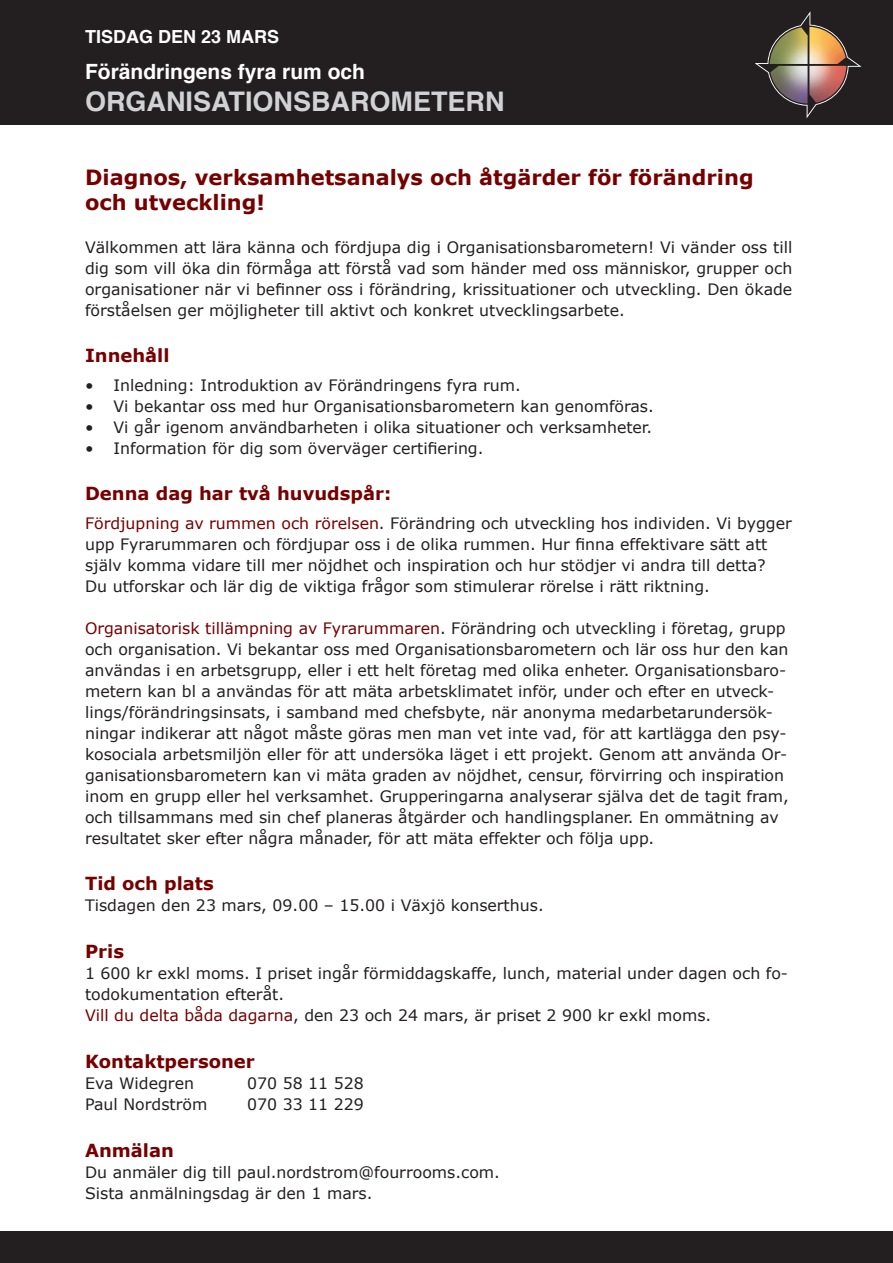
<style>
.page{position:relative;width:893px;height:1263px;background:#fff}
.page>*{position:absolute;margin:0;border:0;box-sizing:border-box;transform-origin:0 0}
.t1{font:700 27px "Helvetica";color:#d1d2d4}
.t2{font:700 21px/25.2px "Verdana";color:#760000}
.t3{font:700 21px "Helvetica";color:#fff}
.t4{font:700 18px "Verdana";color:#760000}
.t5{font:700 18px "Helvetica";color:#fff}
.t6{font:15.75px/21px "Verdana";color:#231f20}
.s1{color:#760000}
</style>
<div class="page">
<div style="left:0;top:0;width:893px;height:124px;background:#231f20"></div>
<svg style="left:756px;top:11px;width:105px;height:107px"></svg>
<img style="left:770px;top:27px;width:76px;height:76px">
<div style="left:0;top:1231px;width:893px;height:32px;background:#231f20"></div>
<p class="t5" style="left:85px;top:20px;width:196px">TISDAG DEN 23 MARS</p>
<h2 class="t3" style="left:85px;top:52px;width:282px">Förändringens fyra rum och</h2>
<h1 class="t1" style="left:85px;top:77px;width:421px">ORGANISATIONSBAROMETERN</h1>
<h2 class="t2" style="left:85px;top:164px;width:670px">Diagnos, verksamhetsanalys och åtgärder för förändring och utveckling!</h2>
<p class="t6" style="left:85px;top:236px;width:709px;text-align:justify">Välkommen att lära känna och fördjupa dig i Organisationsbarometern! Vi vänder oss till dig som vill öka din förmåga att förstå vad som händer med oss människor, grupper och organisationer när vi befinner oss i förändring, krissituationer och utveckling. Den ökade förståelsen ger möjligheter till aktivt och konkret utvecklingsarbete.</p>
<p class="t4" style="left:85px;top:344px;width:86px">Innehåll</p>
<p class="t6" style="left:85px;top:374px;width:437px">• Inledning: Introduktion av Förändringens fyra rum.</p>
<p class="t6" style="left:85px;top:395px;width:570px">• Vi bekantar oss med hur Organisationsbarometern kan genomföras.</p>
<p class="t6" style="left:85px;top:416px;width:569px">• Vi går igenom användbarheten i olika situationer och verksamheter.</p>
<p class="t6" style="left:85px;top:437px;width:400px">• Information för dig som överväger certifiering.</p>
<p class="t4" style="left:85px;top:482px;width:308px">Denna dag har två huvudspår:</p>
<p class="t6" style="left:85px;top:512px;width:708px"><span class="s1">Fördjupning av rummen och rörelsen</span>. Förändring och utveckling hos individen. Vi bygger upp Fyrarummaren och fördjupar oss i de olika rummen. Hur finna effektivare sätt att själv komma vidare till mer nöjdhet och inspiration och hur stödjer vi andra till detta?<br>Du utforskar och lär dig de viktiga frågor som stimulerar rörelse i rätt riktning.</p>
<p class="t6" style="left:85px;top:617px;width:705px"><span class="s1">Organisatorisk tillämpning av Fyrarummaren</span>. Förändring och utveckling i företag, grupp och organisation. Vi bekantar oss med Organisationsbarometern och lär oss hur den kan användas i en arbetsgrupp, eller i ett helt företag med olika enheter. Organisationsbaro&shy;metern kan bl a användas för att mäta arbetsklimatet inför, under och efter en utveck&shy;lings/förändringsinsats, i samband med chefsbyte, när anonyma medarbetarundersök&shy;ningar indikerar att något måste göras men man vet inte vad, för att kartlägga den psy&shy;kosociala arbetsmiljön eller för att undersöka läget i ett projekt. Genom att använda Or&shy;ganisationsbarometern kan vi mäta graden av nöjdhet, censur, förvirring och inspiration inom en grupp eller hel verksamhet. Grupperingarna analyserar själva det de tagit fram, och tillsammans med sin chef planeras åtgärder och handlingsplaner. En ommätning av resultatet sker efter några månader, för att mäta effekter och följa upp.</p>
<p class="t4" style="left:85px;top:872px;width:130px">Tid och plats</p>
<p class="t6" style="left:85px;top:895px;width:460px">Tisdagen den 23 mars, 09.00 – 15.00 i Växjö konserthus.</p>
<p class="t4" style="left:85px;top:940px;width:40px">Pris</p>
<p class="t6" style="left:85px;top:962px;width:704px">1 600 kr exkl moms. I priset ingår förmiddagskaffe, lunch, material under dagen och fo&shy;todokumentation efteråt.<br><span class="s1">Vill du delta båda dagarna</span>, den 23 och 24 mars, är priset 2 900 kr exkl moms.</p>
<p class="t4" style="left:85px;top:1050px;width:171px">Kontaktpersoner</p>
<p class="t6" style="left:85px;top:1072px;width:110px">Eva Widegren</p>
<p class="t6" style="left:247px;top:1072px;width:118px">070 58 11 528</p>
<p class="t6" style="left:85px;top:1093px;width:124px">Paul Nordström</p>
<p class="t6" style="left:247px;top:1093px;width:118px">070 33 11 229</p>
<p class="t4" style="left:85px;top:1139px;width:90px">Anmälan</p>
<p class="t6" style="left:85px;top:1161px;width:416px">Du anmäler dig till paul.nordstrom@fourrooms.com.<br>Sista anmälningsdag är den 1 mars.</p>
</div>
